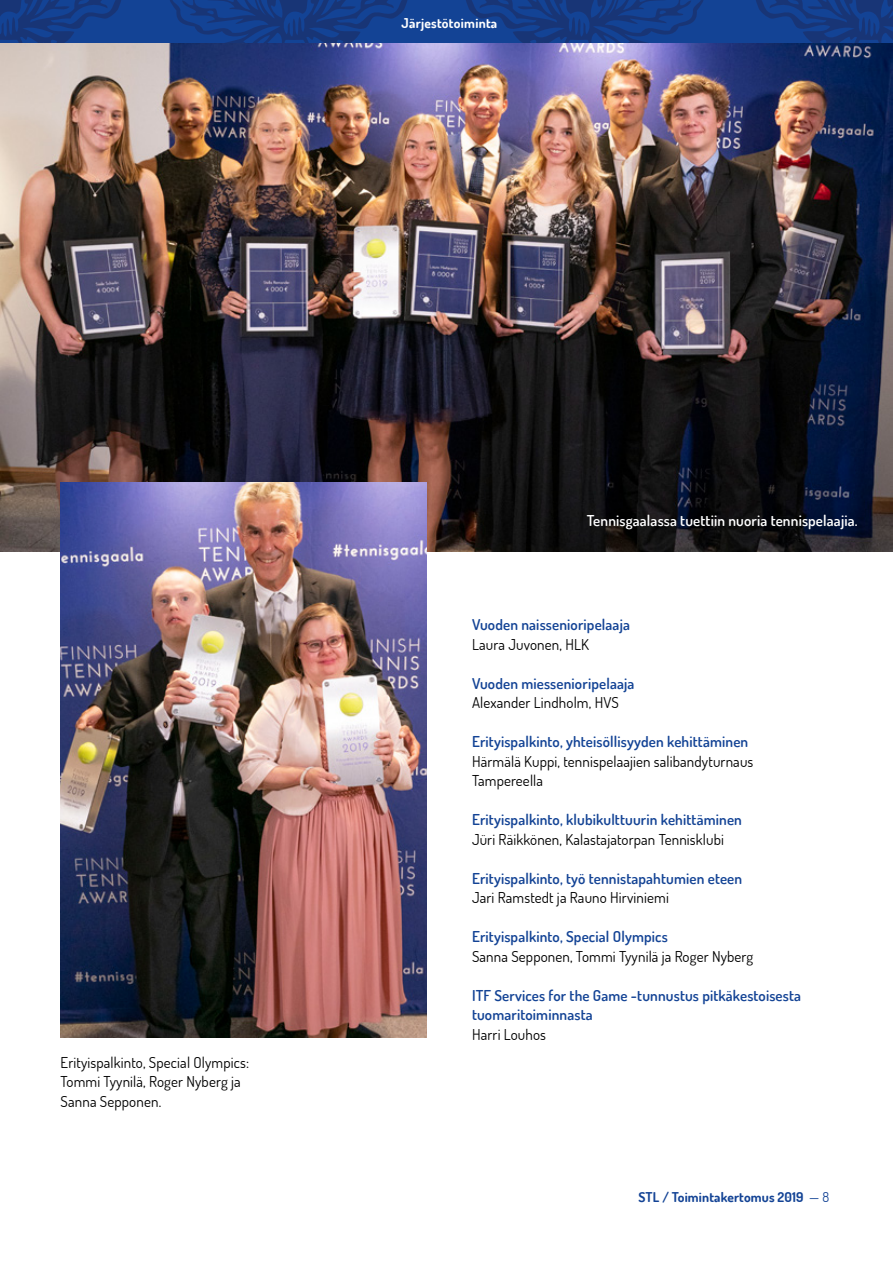
<style>
.page{position:relative;width:893px;height:1263px;background:#fff}
.page>*{position:absolute;margin:0;border:0;box-sizing:border-box;transform-origin:0 0}
.t1{font:15px/19.5px "Dosis";letter-spacing:.01em;color:#000}
.t2{font:600 15px/19.5px "Dosis";letter-spacing:.01em;color:#134395}
.t3{font:600 15px "Dosis";letter-spacing:.01em;color:#fff}
.t4{font:700 13.5px "Dosis";letter-spacing:.01em;color:#134395}
.t5{font:700 13.5px "Dosis";letter-spacing:.02em;color:#fff}
.s1{font-weight:400}
</style>
<div class="page">
<svg style="left:0;top:0;width:893px;height:44px;background:#163f8a"></svg>
<img style="left:0;top:44px;width:893px;height:508px">
<img style="left:61px;top:483px;width:366px;height:554px">
<p class="t5" style="left:402px;top:14px;width:97px">Järjestötoiminta</p>
<p class="t1" style="left:61px;top:1052px;width:190px">Erityispalkinto, Special Olympics:<br>Tommi Tyynilä, Roger Nyberg ja<br>Sanna Sepponen.</p>
<p class="t3" style="left:587px;top:510px;width:272px">Tennisgaalassa tuettiin nuoria tennispelaajia.</p>
<p class="t2" style="left:472px;top:615px;width:159px">Vuoden naissenioripelaaja</p>
<p class="t1" style="left:472px;top:634px;width:119px">Laura Juvonen, HLK</p>
<p class="t2" style="left:472px;top:673px;width:164px">Vuoden miessenioripelaaja</p>
<p class="t1" style="left:472px;top:693px;width:149px">Alexander Lindholm, HVS</p>
<p class="t2" style="left:472px;top:732px;width:278px">Erityispalkinto, yhteisöllisyyden kehittäminen</p>
<p class="t1" style="left:472px;top:751px;width:283px">Härmälä Kuppi, tennispelaajien salibandyturnaus<br>Tampereella</p>
<p class="t2" style="left:472px;top:810px;width:271px">Erityispalkinto, klubikulttuurin kehittäminen</p>
<p class="t1" style="left:472px;top:829px;width:253px">Jüri Räikkönen, Kalastajatorpan Tennisklubi</p>
<p class="t2" style="left:472px;top:868px;width:272px">Erityispalkinto, työ tennistapahtumien eteen</p>
<p class="t1" style="left:472px;top:888px;width:198px">Jari Ramstedt ja Rauno Hirviniemi</p>
<p class="t2" style="left:472px;top:927px;width:197px">Erityispalkinto, Special Olympics</p>
<p class="t1" style="left:472px;top:946px;width:283px">Sanna Sepponen, Tommi Tyynilä ja Roger Nyberg</p>
<p class="t2" style="left:472px;top:985px;width:331px">ITF Services for the Game -tunnustus pitkäkestoisesta tuomaritoiminnasta</p>
<p class="t1" style="left:472px;top:1024px;width:76px">Harri Louhos</p>
<p class="t4" style="left:638px;top:1189px;width:192px">STL / Toimintakertomus 2019 <span class="s1">— 8</span></p>
</div>
